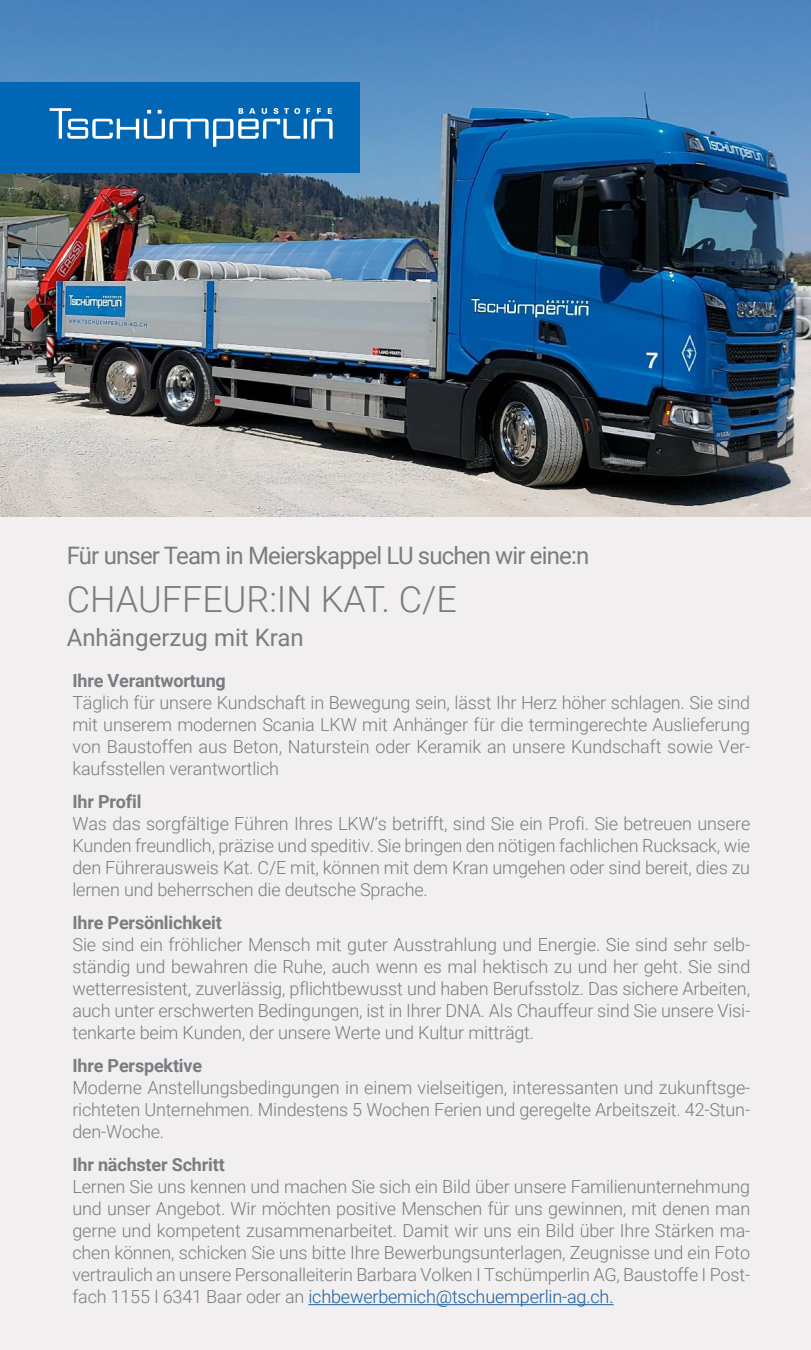
<style>
.page{position:relative;width:811px;height:1350px;background:#fff}
.page>*{position:absolute;margin:0;border:0;box-sizing:border-box;transform-origin:0 0}
.Obertitel_neu{font:300 36px "Roboto";color:#7a7c81}
.Obertitel_neu-2{font:24px "Roboto";letter-spacing:-.035em;color:#7a7c81}
.Obertitel_neu-3{font:24px "Roboto";color:#7a7c81}
.Lauftext_final_neu{font:300 18px/22px "Roboto";letter-spacing:-.01em;color:#7a7c81;text-align:justify}
.Zwischentitel_neu{font:700 18px "Roboto";letter-spacing:-.01em;color:#7a7c81}
.s1{color:#175d9e}
</style>
<div class="page">
<div style="left:0;top:0;width:811px;height:1349px;background:#f2eff0"></div>
<img style="left:0;top:0;width:811px;height:516px">
<div style="left:0;top:82px;width:359px;height:91px;background:#0166b3"></div>
<svg style="left:50px;top:108px;width:282px;height:39px"></svg>
<hr style="left:308px;top:1304px;width:305px;height:1px;background:#175d9e">
<p class="Obertitel_neu-2" style="left:67px;top:538px;width:524px">Für unser Team in Meierskappel LU suchen wir eine:n</p>
<p class="Obertitel_neu" style="left:67px;top:574px;width:392px">CHAUFFEUR:IN KAT. C/E</p>
<p class="Obertitel_neu-3" style="left:67px;top:620px;width:238px">Anhängerzug mit Kran</p>
<p class="Zwischentitel_neu" style="left:72px;top:668px;width:155px">Ihre Verantwortung</p>
<p class="Lauftext_final_neu" style="left:72px;top:691px;width:679px">Täglich für unsere Kundschaft in Bewegung sein, lässt Ihr Herz höher schlagen. Sie sind mit unserem modernen Scania LKW mit Anhänger für die termingerechte Auslieferung von Baustoffen aus Beton, Naturstein oder Keramik an unsere Kundschaft sowie Ver&shy;kaufsstellen verantwortlich</p>
<p class="Zwischentitel_neu" style="left:72px;top:789px;width:71px">Ihr Profil</p>
<p class="Lauftext_final_neu" style="left:72px;top:812px;width:679px">Was das sorgfältige Führen Ihres LKW’s betrifft, sind Sie ein Profi. Sie betreuen unsere Kunden freundlich, präzise und speditiv. Sie bringen den nötigen fachlichen Rucksack, wie den Führerausweis Kat. C/E mit, können mit dem Kran umgehen oder sind bereit, dies zu lernen und beherrschen die deutsche Sprache.</p>
<p class="Zwischentitel_neu" style="left:72px;top:910px;width:151px">Ihre Persönlichkeit</p>
<p class="Lauftext_final_neu" style="left:72px;top:933px;width:679px">Sie sind ein fröhlicher Mensch mit guter Ausstrahlung und Energie. Sie sind sehr selb&shy;ständig und bewahren die Ruhe, auch wenn es mal hektisch zu und her geht. Sie sind wetterresistent, zuverlässig, pflichtbewusst und haben Berufsstolz. Das sichere Arbeiten, auch unter erschwerten Bedingungen, ist in Ihrer DNA. Als Chauffeur sind Sie unsere Visi&shy;tenkarte beim Kunden, der unsere Werte und Kultur mitträgt.</p>
<p class="Zwischentitel_neu" style="left:72px;top:1053px;width:131px">Ihre Perspektive</p>
<p class="Lauftext_final_neu" style="left:72px;top:1076px;width:679px">Moderne Anstellungsbedingungen in einem vielseitigen, interessanten und zukunftsge&shy;richteten Unternehmen. Mindestens 5 Wochen Ferien und geregelte Arbeitszeit. 42-Stun&shy;den-Woche.</p>
<p class="Zwischentitel_neu" style="left:72px;top:1152px;width:154px">Ihr nächster Schritt</p>
<p class="Lauftext_final_neu" style="left:72px;top:1175px;width:679px">Lernen Sie uns kennen und machen Sie sich ein Bild über unsere Familienunternehmung und unser Angebot. Wir möchten positive Menschen für uns gewinnen, mit denen man gerne und kompetent zusammenarbeitet. Damit wir uns ein Bild über Ihre Stärken ma&shy;chen können, schicken Sie uns bitte Ihre Bewerbungsunterlagen, Zeugnisse und ein Foto vertraulich an unsere Personalleiterin Barbara Volken I Tschümperlin AG, Baustoffe I Post&shy;fach 1155 I 6341 Baar oder an <span class="s1">ichbewerbemich@tschuemperlin-ag.ch.</span></p>
</div>
